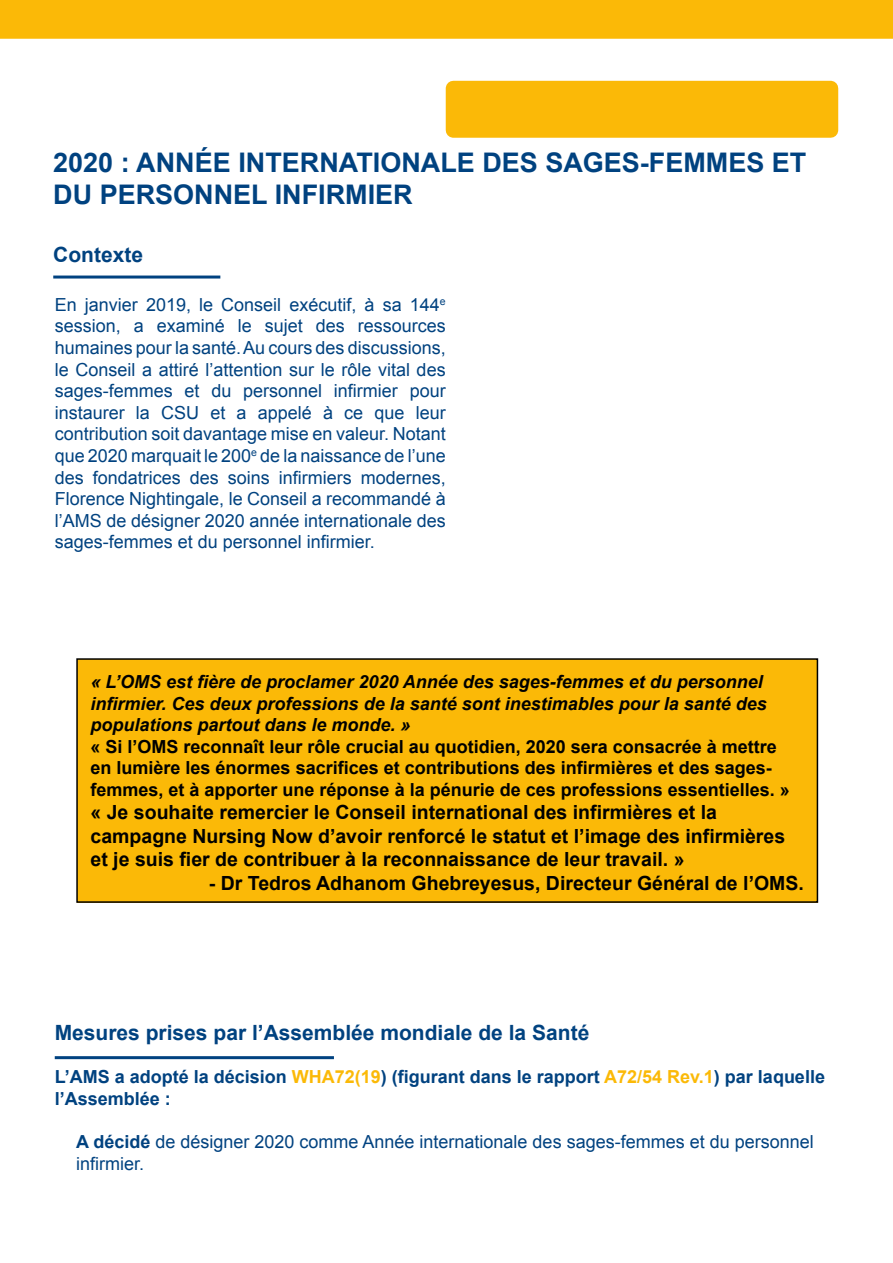
<style>
.page{position:relative;width:893px;height:1263px;background:#fff}
.page>*{position:absolute;margin:0;border:0;box-sizing:border-box;transform-origin:0 0}
.t1{font:700 27px/32.4px "Arial";color:#004280}
.t2{font:700 21px "Arial";color:#004280}
.t3{font:700 19.5px/23.4px "Arial";color:#000}
.t4{font:18px/21.6px "Arial";color:#004280;text-align:justify}
.t5{font:700 18px/21.6px "Arial";color:#000}
.t6{font:italic 700 18px/21.6px "Arial";color:#000}
.t7{font:700 18px/21.6px "Arial";color:#004280}
.s1{color:#fbb907}
.s2{font-weight:700}
</style>
<div class="page">
<div style="left:0;top:0;width:893px;height:39px;background:#fbb907"></div>
<hr style="left:53px;top:276px;width:167px;height:3px;background:#004280">
<hr style="left:55px;top:1056px;width:279px;height:3px;background:#004280">
<div style="left:446px;top:81px;width:392px;height:57px;background:#fbb907"></div>
<div style="left:77px;top:659px;width:740px;height:243px;background:#fbb907"></div>
<div style="left:76px;top:658px;width:742px;height:245px;border:2px solid #000"></div>
<h1 class="t1" style="left:53px;top:147px;width:755px">2020 : ANNÉE INTERNATIONALE DES SAGES-FEMMES ET<br>DU PERSONNEL INFIRMIER</h1>
<p class="t2" style="left:53px;top:240px;width:91px">Contexte</p>
<p class="t4" style="left:55px;top:294px;width:392px">En janvier 2019, le Conseil exécutif, à sa 144<sup>e </sup>session, a examiné le sujet des ressources humaines pour la santé. Au cours des discussions, le Conseil a attiré l’attention sur le rôle vital des sages-femmes et du personnel infirmier pour instaurer la CSU et a appelé à ce que leur contribution soit davantage mise en valeur. Notant que 2020 marquait le 200<sup>e</sup> de la naissance de l’une des fondatrices des soins infirmiers modernes, Florence Nightingale, le Conseil a recommandé à l’AMS de désigner 2020 année internationale des sages-femmes et du personnel infirmier.</p>
<p class="t6" style="left:91px;top:671px;width:678px">« L’OMS est fière de proclamer 2020 Année des sages-femmes et du personnel infirmier. Ces deux professions de la santé sont inestimables pour la santé des populations partout dans le monde. »</p>
<p class="t5" style="left:91px;top:736px;width:701px">« Si l’OMS reconnaît leur rôle crucial au quotidien, 2020 sera consacrée à mettre en lumière les énormes sacrifices et contributions des infirmières et des sages&shy;femmes, et à apporter une réponse à la pénurie de ces professions essentielles. »</p>
<p class="t3" style="left:91px;top:801px;width:696px">« Je souhaite remercier le Conseil international des infirmières et la campagne Nursing Now d’avoir renforcé le statut et l’image des infirmières et je suis fier de contribuer à la reconnaissance de leur travail. »</p>
<p class="t3" style="left:209px;top:872px;width:596px">- Dr Tedros Adhanom Ghebreyesus, Directeur Général de l’OMS.</p>
<p class="t2" style="left:55px;top:1019px;width:536px">Mesures prises par l’Assemblée mondiale de la Santé</p>
<p class="t7" style="left:55px;top:1067px;width:772px">L’AMS a adopté la décision <span class="s1">WHA72(19</span>) (figurant dans le rapport <span class="s1">A72/54 Rev.1</span>) par laquelle l’Assemblée :</p>
<p class="t4" style="left:76px;top:1131px;width:739px"><span class="s2">A décidé</span> de désigner 2020 comme Année internationale des sages-femmes et du personnel infirmier.</p>
</div>
